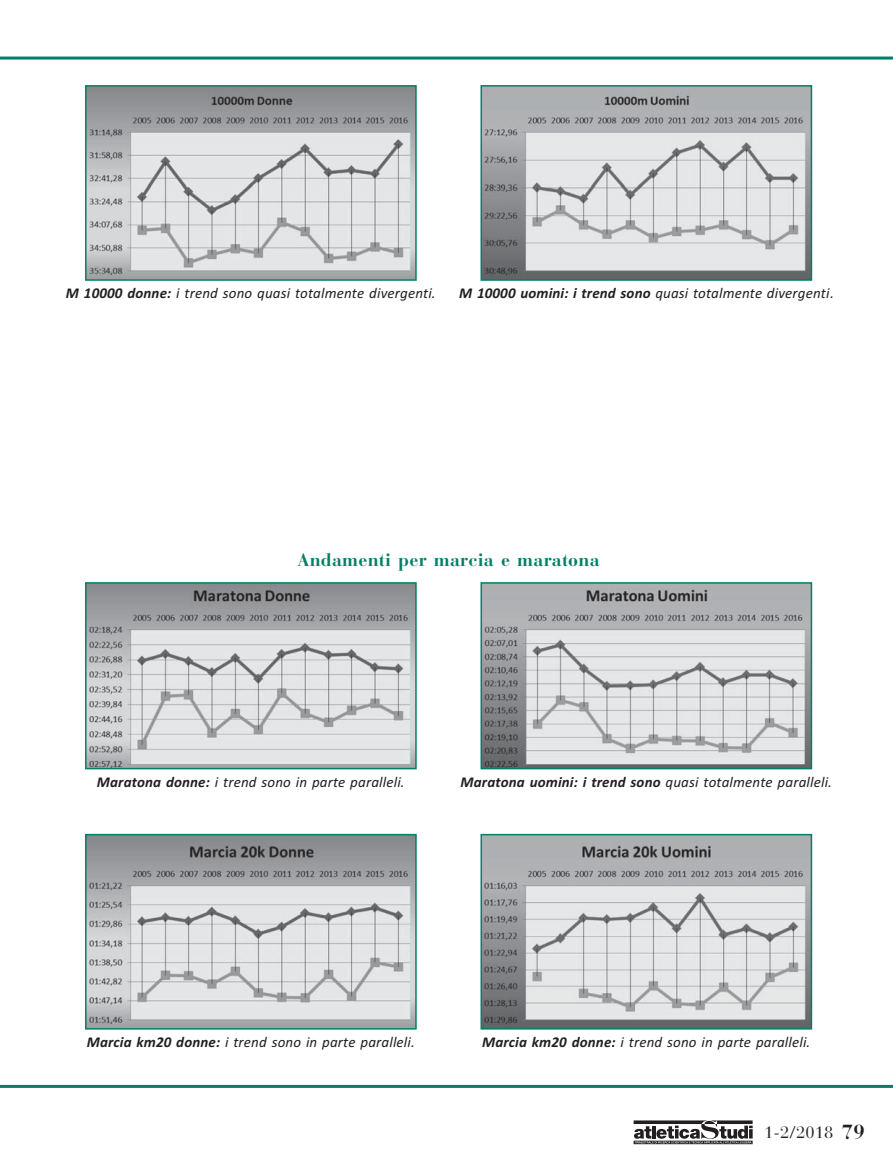
<style>
.page{position:relative;width:893px;height:1170px;background:#fff}
.page>*{position:absolute;margin:0;border:0;box-sizing:border-box;transform-origin:0 0}
.t1{font:700 18px "Bauer Bodoni";letter-spacing:.01em;color:#008066}
.t2{font:16.5px "Bauer Bodoni";color:#231f20}
.t3{font:italic 15px "Calibri";letter-spacing:.01em;color:#231f20}
.t4{font:italic 700 15px "Calibri";letter-spacing:.01em;color:#231f20}
.s1{font-weight:700}
.s2{font-style:normal}
.s3{font-weight:400}
.s4{font-weight:700;font-size:20.25px}
</style>
<div class="page">
<hr style="left:0;top:1084px;width:893px;height:3px;background:#008066">
<hr style="left:0;top:57px;width:893px;height:3px;background:#008066">
<svg style="left:634px;top:1120px;width:119px;height:24px"></svg>
<img style="left:88px;top:88px;width:326px;height:190px">
<div style="left:85px;top:85px;width:332px;height:196px;border:2px solid #008066"></div>
<img style="left:483px;top:88px;width:326px;height:190px">
<div style="left:480px;top:85px;width:332px;height:196px;border:2px solid #008066"></div>
<img style="left:88px;top:585px;width:326px;height:181px">
<div style="left:85px;top:582px;width:332px;height:187px;border:2px solid #008066"></div>
<img style="left:88px;top:836px;width:326px;height:190px">
<div style="left:85px;top:833px;width:332px;height:196px;border:2px solid #008066"></div>
<img style="left:483px;top:585px;width:326px;height:181px">
<div style="left:480px;top:582px;width:332px;height:187px;border:2px solid #008066"></div>
<img style="left:483px;top:836px;width:326px;height:190px">
<div style="left:480px;top:833px;width:332px;height:196px;border:2px solid #008066"></div>
<p class="t3" style="left:66px;top:288px;width:371px"><span class="s1">M 10000 donne:</span> i trend sono quasi totalmente divergenti.</p>
<p class="t3" style="left:459px;top:288px;width:376px"><span class="s1">M 10000 uomini: i trend sono</span> quasi totalmente divergenti<span class="s2">.</span></p>
<p class="t1" style="left:297px;top:553px;width:304px">Andamenti per marcia e maratona</p>
<p class="t3" style="left:97px;top:776px;width:309px"><span class="s1">Maratona donne:</span> i trend sono in parte paralleli.</p>
<p class="t4" style="left:461px;top:776px;width:373px">Maratona uomini: i trend sono <span class="s3">quasi totalmente paralleli.</span></p>
<p class="t3" style="left:87px;top:1036px;width:330px"><span class="s1">Marcia km20 donne:</span> i trend sono in parte paralleli.</p>
<p class="t3" style="left:482px;top:1036px;width:330px"><span class="s1">Marcia km20 donne:</span> i trend sono in parte paralleli.</p>
<p class="t2" style="left:764px;top:1125px;width:102px">1-2/2018 <span class="s4">79</span></p>
</div>
